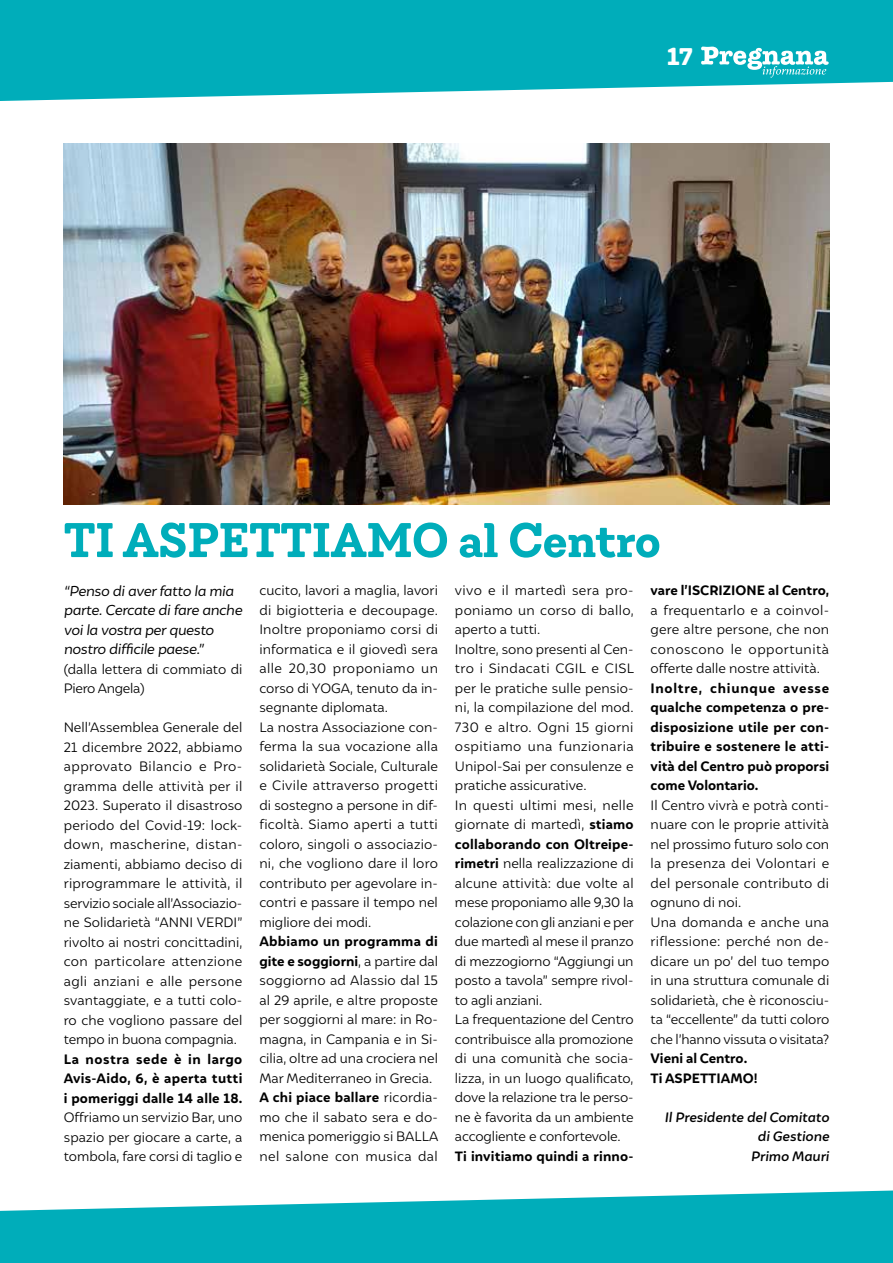
<style>
.page{position:relative;width:893px;height:1263px;background:#fff}
.page>*{position:absolute;margin:0;border:0;box-sizing:border-box;transform-origin:0 0}
.t1{font:700 54px "Emy Slab";letter-spacing:-.01em;color:#00adba}
.t2{font:900 27px "Emy Slab";color:#fff}
.t3{font:italic 14.25px/19.5px "Igna Sans";letter-spacing:-.02em;color:#000}
.t4{font:300 13.5px/19.5px "Igna Sans";letter-spacing:.005em;color:#000}
.t5{font:900 13.5px/19.5px "Igna Sans";color:#000;text-align:justify}
.t6{font:italic 700 13.5px/19.5px "Igna Sans";color:#000;text-align:right}
.s1{font-weight:900}
</style>
<div class="page">
<svg style="left:1px;top:0;width:892px;height:101px;fill:#00adba"></svg>
<svg style="left:0;top:0;width:1px;height:101px"></svg>
<svg style="left:0;top:1190px;width:893px;height:73px;fill:#00adba"></svg>
<svg style="left:701px;top:47px;width:128px;height:31px"></svg>
<svg style="left:0;top:1211px;width:1px;height:52px"></svg>
<img style="left:64px;top:144px;width:765px;height:361px">
<h2 class="t2" style="left:667px;top:40px;width:27px">17</h2>
<h1 class="t1" style="left:64px;top:508px;width:598px">TI ASPETTIAMO al Centro</h1>
<p class="t3" style="left:64px;top:580px;width:180px">“Penso di aver fatto la mia parte. Cercate di fare anche voi la vostra per questo nostro difficile paese.”</p>
<p class="t4" style="left:64px;top:659px;width:180px">(dalla lettera di commiato di<br>Piero Angela)</p>
<p class="t4" style="left:64px;top:717px;width:180px;text-align:justify">Nell’Assemblea Generale del 21 dicembre 2022, abbiamo approvato Bilancio e Pro&shy;gramma delle attività per il 2023. Superato il disastroso periodo del Covid-19: lock&shy;down, mascherine, distan&shy;ziamenti, abbiamo deciso di riprogrammare le attività, il servizio sociale all’Associazio&shy;ne Solidarietà “ANNI VERDI” rivolto ai nostri concittadini, con particolare attenzione agli anziani e alle persone svantaggiate, e a tutti colo&shy;ro che vogliono passare del tempo in buona compagnia.</p>
<p class="t5" style="left:64px;top:1049px;width:180px">La nostra sede è in largo Avis-Aido, 6, è aperta tutti i pomeriggi dalle 14 alle 18.</p>
<p class="t4" style="left:64px;top:1107px;width:180px;text-align:justify">Offriamo un servizio Bar, uno spazio per giocare a carte, a tombola, fare corsi di taglio e</p>
<p class="t5" style="left:651px;top:580px;width:180px">vare l’ISCRIZIONE al Centro,</p>
<p class="t4" style="left:651px;top:600px;width:180px;text-align:justify">a frequentarlo e a coinvol&shy;gere altre persone, che non conoscono le opportunità offerte dalle nostre attività.</p>
<p class="t5" style="left:651px;top:678px;width:180px">Inoltre, chiunque avesse qualche competenza o pre&shy;disposizione utile per con&shy;tribuire e sostenere le atti&shy;vità del Centro può proporsi come Volontario.</p>
<p class="t4" style="left:651px;top:795px;width:180px">Il Centro vivrà e potrà conti&shy;nuare con le proprie attività nel prossimo futuro solo con la presenza dei Volontari e del personale contributo di ognuno di noi.<br>Una domanda e anche una riflessione: perché non de&shy;dicare un po’ del tuo tempo in una struttura comunale di solidarietà, che è riconosciu&shy;ta “eccellente” da tutti coloro che l’hanno vissuta o visitata?</p>
<p class="t5" style="left:651px;top:1048px;width:109px">Vieni al Centro.<br>Ti ASPETTIAMO!</p>
<p class="t6" style="left:665px;top:1107px;width:166px">Il Presidente del Comitato di Gestione<br>Primo Mauri</p>
<p class="t4" style="left:455px;top:580px;width:181px">vivo e il martedì sera pro&shy;poniamo un corso di ballo, aperto a tutti.<br>Inoltre, sono presenti al Cen&shy;tro i Sindacati CGIL e CISL per le pratiche sulle pensio&shy;ni, la compilazione del mod.<br>730 e altro. Ogni 15 giorni ospitiamo una funzionaria<br>Unipol-Sai per consulenze e pratiche assicurative.<br>In questi ultimi mesi, nelle giornate di martedì, <span class="s1">stiamo collaborando con Oltreipe&shy;rimetri</span> nella realizzazione di alcune attività: due volte al mese proponiamo alle 9,30 la colazione con gli anziani e per due martedì al mese il pranzo di mezzogiorno “Aggiungi un posto a tavola” sempre rivol&shy;to agli anziani.<br>La frequentazione del Centro contribuisce alla promozione di una comunità che socia&shy;lizza, in un luogo qualificato, dove la relazione tra le perso&shy;ne è favorita da un ambiente accogliente e confortevole.</p>
<p class="t5" style="left:455px;top:1146px;width:180px">Ti invitiamo quindi a rinno-</p>
<p class="t4" style="left:259px;top:581px;width:180px">cucito, lavori a maglia, lavori di bigiotteria e decoupage.<br>Inoltre proponiamo corsi di informatica e il giovedì sera alle 20,30 proponiamo un corso di YOGA, tenuto da in&shy;segnante diplomata.<br>La nostra Associazione con&shy;ferma la sua vocazione alla solidarietà Sociale, Culturale e Civile attraverso progetti di sostegno a persone in dif&shy;ficoltà. Siamo aperti a tutti coloro, singoli o associazio&shy;ni, che vogliono dare il loro contributo per agevolare in&shy;contri e passare il tempo nel migliore dei modi.</p>
<p class="t4" style="left:259px;top:931px;width:180px"><span class="s1">Abbiamo un programma di gite e soggiorni</span>, a partire dal soggiorno ad Alassio dal 15 al 29 aprile, e altre proposte per soggiorni al mare: in Ro&shy;magna, in Campania e in Si&shy;cilia, oltre ad una crociera nel<br>Mar Mediterraneo in Grecia.<br><span class="s1">A chi piace ballare</span> ricordia&shy;mo che il sabato sera e do&shy;menica pomeriggio si BALLA nel salone con musica dal</p>
</div>
